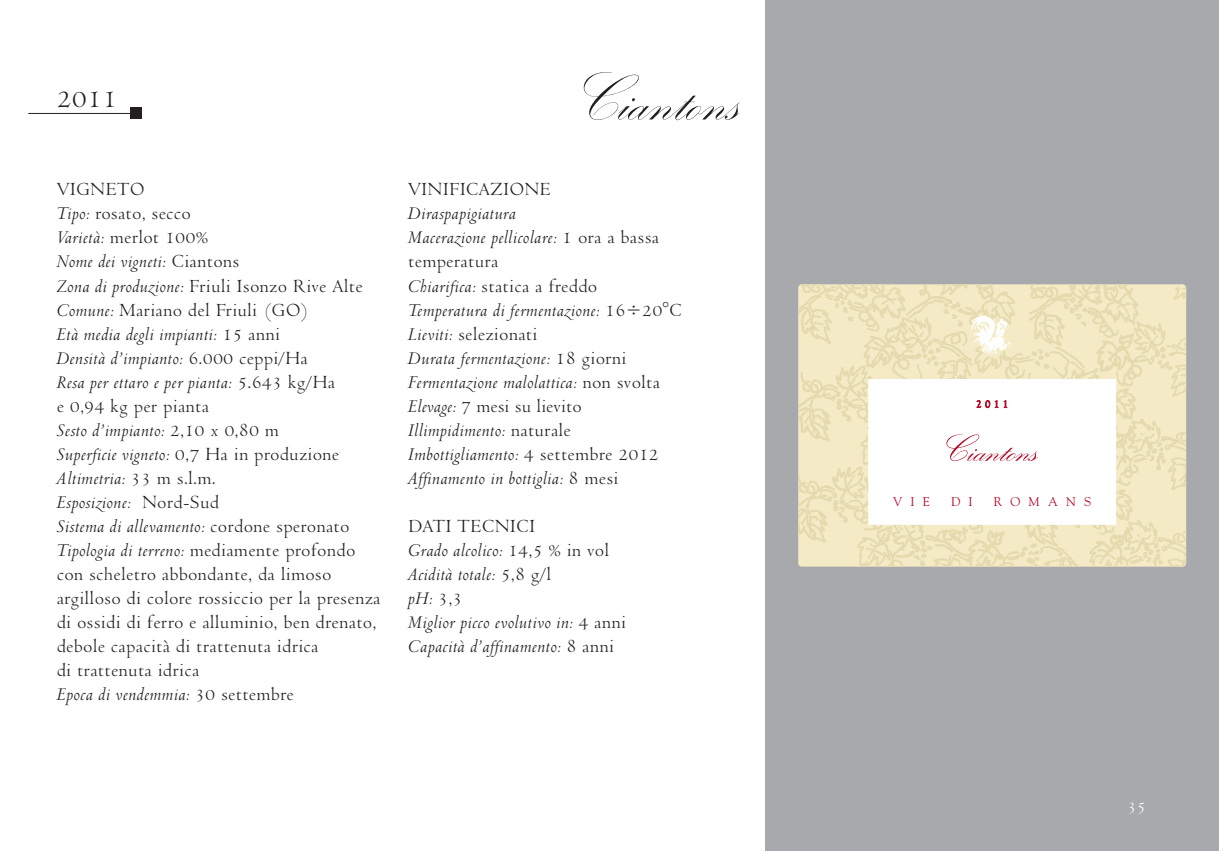
<style>
.page{position:relative;width:1219px;height:851px;background:#fff}
.page>*{position:absolute;margin:0;border:0;box-sizing:border-box;transform-origin:0 0}
.Normale{font:500 70px "Kunstlerschreibsch D";color:#231f20;scale:.95 1}
.Normale-2{font:30px "Venetian 301 BT";color:#231f20}
.x_etich{font:italic 20px "Venetian 301 BT";color:#231f20}
.x_etich-2{font:20px/24px "Venetian 301 BT";color:#231f20}
.testo{font:20px "Venetian 301 BT";color:#231f20}
.Normale-3{font:18px "Venetian 301 BT";color:#fff}
.t1{font:12.6px "Goudy";letter-spacing:.645em;color:#b40c29}
.s1{font-style:italic}
.s2{font-style:normal}
</style>
<div class="page">
<div style="left:765px;top:0;width:454px;height:850px;background:#a8a9ad"></div>
<hr style="left:28px;top:113px;width:102px;height:1px;background:#231f20">
<div style="left:130px;top:108px;width:12px;height:11px;background:#231f20"></div>
<svg style="left:798px;top:284px;width:388px;height:282px;background:#f4edd3"></svg>
<p class="Normale-2" style="left:57px;top:81px;width:63px">2011</p>
<p class="testo" style="left:57px;top:178px;width:90px">VIGNETO</p>
<p class="x_etich-2" style="left:57px;top:202px;width:136px"><span class="s1">Tipo:</span> rosato, secco</p>
<p class="x_etich-2" style="left:57px;top:226px;width:153px"><span class="s1">Varietà:</span> merlot 100%</p>
<p class="x_etich" style="left:57px;top:251px;width:184px">Nome dei vigneti: <span class="s2">Ciantons</span></p>
<p class="x_etich-2" style="left:57px;top:274px;width:308px"><span class="s1">Zona di produzione:</span> Friuli Isonzo Rive Alte</p>
<p class="x_etich-2" style="left:57px;top:298px;width:254px"><span class="s1">Comune:</span> Mariano del Friuli (GO)</p>
<p class="x_etich" style="left:57px;top:323px;width:225px">Età media degli impianti: <span class="s2">15 anni</span></p>
<p class="x_etich" style="left:57px;top:347px;width:253px">Densità d’impianto: <span class="s2">6.000 ceppi/Ha</span></p>
<p class="x_etich" style="left:57px;top:371px;width:280px">Resa per ettaro e per pianta: <span class="s2">5.643 kg/Ha</span></p>
<p class="x_etich-2" style="left:57px;top:394px;width:154px">e 0,94 kg per pianta</p>
<p class="x_etich" style="left:57px;top:419px;width:224px">Sesto d’impianto: <span class="s2">2,10 x 0,80 m</span></p>
<p class="x_etich" style="left:57px;top:443px;width:284px">Superficie vigneto: <span class="s2">0,7 Ha in produzione</span></p>
<p class="x_etich" style="left:57px;top:467px;width:161px">Altimetria: <span class="s2">33 m s.l.m.</span></p>
<p class="x_etich" style="left:57px;top:491px;width:164px">Esposizione: <span class="s2">Nord-Sud</span></p>
<p class="x_etich" style="left:57px;top:515px;width:294px">Sistema di allevamento: <span class="s2">cordone speronato</span></p>
<p class="x_etich-2" style="left:57px;top:538px;width:326px"><span class="s1">Tipologia di terreno:</span> mediamente profondo con scheletro abbondante, da limoso argilloso di colore rossiccio per la presenza di ossidi di ferro e alluminio, ben drenato, debole capacità di trattenuta idrica</p>
<p class="x_etich-2" style="left:57px;top:658px;width:144px">di trattenuta idrica</p>
<p class="x_etich" style="left:57px;top:683px;width:239px">Epoca di vendemmia: <span class="s2">30 settembre</span></p>
<p class="Normale" style="left:565px;top:63px;width:183px">Ciantons</p>
<p class="testo" style="left:408px;top:178px;width:144px">VINIFICAZIONE</p>
<p class="x_etich" style="left:408px;top:203px;width:110px">Diraspapigiatura</p>
<p class="x_etich" style="left:408px;top:227px;width:253px">Macerazione pellicolare: <span class="s2">1 ora a bassa</span></p>
<p class="x_etich-2" style="left:408px;top:250px;width:92px">temperatura</p>
<p class="x_etich-2" style="left:408px;top:274px;width:191px"><span class="s1">Chiarifica:</span> statica a freddo</p>
<p class="x_etich" style="left:408px;top:299px;width:275px">Temperatura di fermentazione: <span class="s2">16÷20°C</span></p>
<p class="x_etich-2" style="left:408px;top:322px;width:131px"><span class="s1">Lieviti:</span> selezionati</p>
<p class="x_etich" style="left:408px;top:347px;width:220px">Durata fermentazione: <span class="s2">18 giorni</span></p>
<p class="x_etich" style="left:408px;top:371px;width:254px">Fermentazione malolattica: <span class="s2">non svolta</span></p>
<p class="x_etich-2" style="left:408px;top:394px;width:175px"><span class="s1">Elevage:</span> 7 mesi su lievito</p>
<p class="x_etich" style="left:408px;top:419px;width:164px">Illimpidimento: <span class="s2">naturale</span></p>
<p class="x_etich" style="left:408px;top:443px;width:252px">Imbottigliamento: <span class="s2">4 settembre 2012</span></p>
<p class="x_etich" style="left:408px;top:467px;width:212px">Affinamento in bottiglia: <span class="s2">8 mesi</span></p>
<p class="testo" style="left:408px;top:514px;width:129px">DATI TECNICI</p>
<p class="x_etich" style="left:408px;top:539px;width:203px">Grado alcolico: <span class="s2">14,5 % in vol</span></p>
<p class="x_etich" style="left:408px;top:563px;width:145px">Acidità totale: <span class="s2">5,8 g/l</span></p>
<p class="x_etich" style="left:408px;top:587px;width:56px">pH: <span class="s2">3,3</span></p>
<p class="x_etich" style="left:408px;top:611px;width:220px">Miglior picco evolutivo in: <span class="s2">4 anni</span></p>
<p class="x_etich" style="left:408px;top:635px;width:208px">Capacità d’affinamento: <span class="s2">8 anni</span></p>
<p class="t1" style="left:893px;top:494px;width:38px">VIE</p>
<p class="t1" style="left:951px;top:494px;width:23px">D I</p>
<p class="t1" style="left:994px;top:494px;width:99px">ROMANS</p>
<p class="Normale-3" style="left:1128px;top:796px;width:20px">35</p>
</div>
